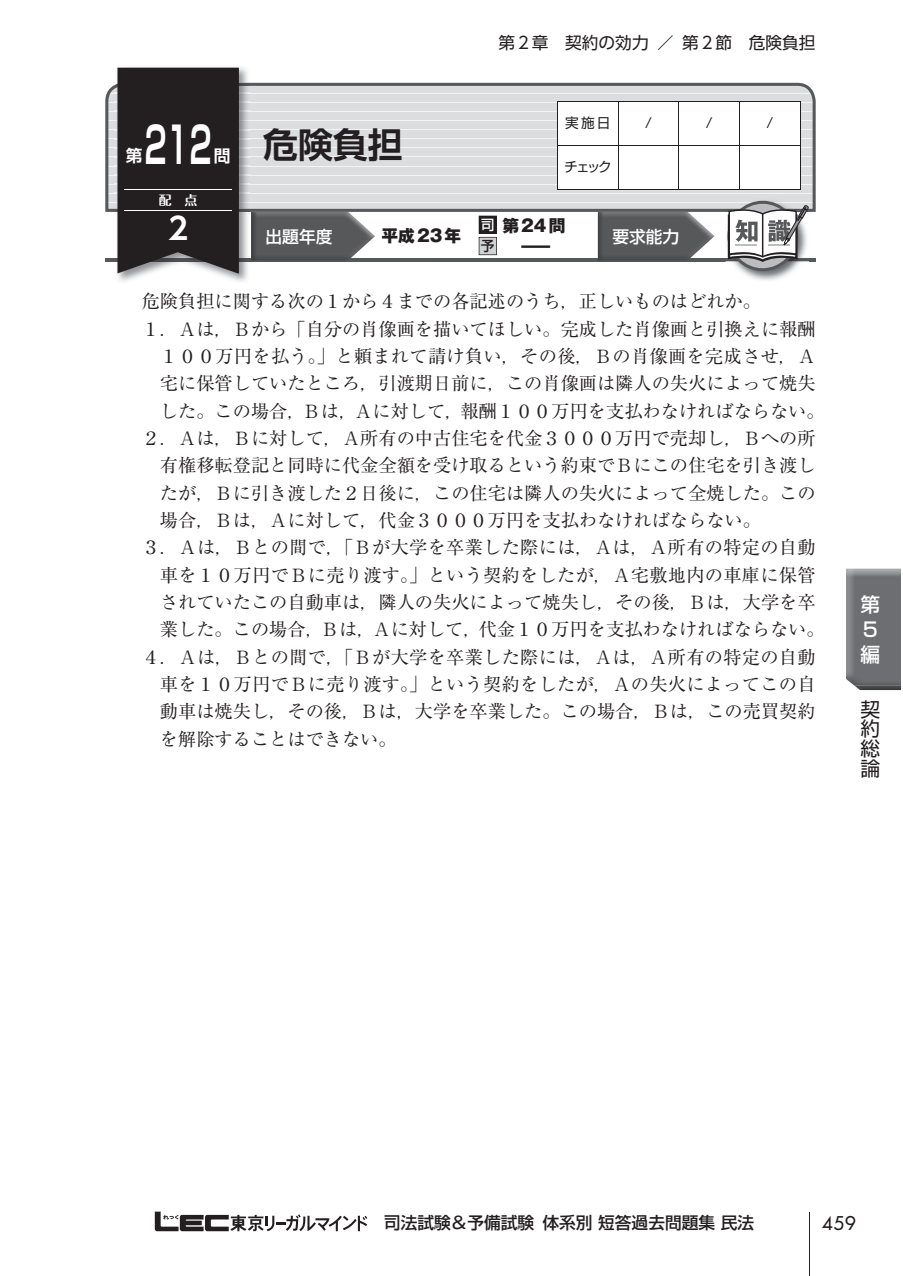
<style>
.page{position:relative;width:903px;height:1276px;background:#fff}
.page>*{position:absolute;margin:0;border:0;box-sizing:border-box;transform-origin:0 0}
.t1{font:50.05px "Bokutoh N Std De Bold 90 msp RKSJ H";color:#fff;scale:.59 1}
.t2{font:34.82px "Shin Go Pro De Bold 90 msp RKSJ H";color:#231f20}
.t3{font:30.28px "UD Shin Go Pro De Bold 90 msp RKSJ H";color:#fff}
.t4{font:19.78px/19.8px "Shin Go Pro Regular 90 msp RKSJ H";color:#231f20;text-align:justify}
.t5{font:19.78px/24.7px "Shin Go Pro Medium 90 msp RKSJ H";color:#fff;text-align:justify}
.t6{font:18.2px "Ryumin Pro Regular 90 msp RKSJ H";color:#231f20}
.t7{font:18.2px "MO Suuji HA H An";color:#231f20}
.t8{font:16.62px "Shin Go Pro Medium 90 msp RKSJ H";color:#231f20}
.t9{font:16.62px "UD Shin Go Pro Regular 90 msp RKSJ H";color:#231f20}
.t10{font:16.62px "Gothic MB101 Pro Heavy 90 msp RKSJ H";letter-spacing:.125em;color:#231f20}
.t11{font:16.62px "Shin Go Pro Medium 90 msp RKSJ H";color:#fff}
.t12{font:16.62px "Shin Go Pro De Bold 90 msp RKSJ H";color:#fff}
.t13{font:13.65px "Shin Go Pro Regular 90 msp RKSJ H";letter-spacing:-.12em;color:#231f20}
.t14{font:13.65px "Shin Go Pro Medium 90 msp RKSJ H";color:#231f20}
.t15{font:12.95px "Maru Fo Pro Bold 90 msp RKSJ H";color:#fff}
.s1{font-family:"Shin Go Pro Medium 90 msp RKSJ H";font-size:13.65px;color:#fff}
.s2{font-family:"Gothic MB101 Pro Heavy 90 msp RKSJ H";font-size:16.62px}
.s3{font-family:"Gothic MB101 Pro De Bold 90 msp RKSJ H";font-size:16.62px}
.s4{font-family:"Gothic MB101 Pro Medium 90 msp RKSJ H"}
</style>
<div class="page">
<hr style="left:810px;top:1212px;width:1px;height:64px;background:#231f20">
<svg style="left:155px;top:1211px;width:212px;height:20px"></svg>
<img style="left:854px;top:685px;width:47px;height:5px">
<img style="left:846px;top:569px;width:55px;height:116px">
<svg style="left:105px;top:83px;width:711px;height:129px;background:#d4d5d7"></svg>
<svg style="left:558px;top:102px;width:242px;height:87px"></svg>
<hr style="left:557px;top:101px;width:61px;height:1px;background:#231f20">
<hr style="left:557px;top:101px;width:1px;height:44px;background:#231f20">
<hr style="left:618px;top:101px;width:61px;height:1px;background:#231f20">
<hr style="left:618px;top:101px;width:1px;height:44px;background:#231f20">
<hr style="left:679px;top:101px;width:61px;height:1px;background:#231f20">
<hr style="left:678px;top:101px;width:1px;height:44px;background:#231f20">
<hr style="left:740px;top:101px;width:61px;height:1px;background:#231f20">
<hr style="left:739px;top:101px;width:1px;height:44px;background:#231f20">
<hr style="left:800px;top:101px;width:1px;height:44px;background:#231f20">
<hr style="left:557px;top:145px;width:61px;height:1px;background:#231f20">
<hr style="left:557px;top:146px;width:1px;height:43px;background:#231f20">
<hr style="left:618px;top:145px;width:61px;height:1px;background:#231f20">
<hr style="left:618px;top:146px;width:1px;height:43px;background:#231f20">
<hr style="left:679px;top:145px;width:61px;height:1px;background:#231f20">
<hr style="left:678px;top:146px;width:1px;height:43px;background:#231f20">
<hr style="left:740px;top:145px;width:61px;height:1px;background:#231f20">
<hr style="left:739px;top:146px;width:1px;height:43px;background:#231f20">
<hr style="left:800px;top:146px;width:1px;height:43px;background:#231f20">
<hr style="left:557px;top:189px;width:244px;height:1px;background:#231f20">
<hr style="left:105px;top:258px;width:711px;height:3px;background:#57585a">
<img style="left:251px;top:212px;width:124px;height:46px">
<img style="left:598px;top:212px;width:117px;height:46px">
<img style="left:115px;top:67px;width:135px;height:215px">
<img style="left:115px;top:83px;width:135px;height:129px">
<div style="left:117px;top:68px;width:122px;height:205px;background:#231f20"></div>
<hr style="left:125px;top:210px;width:107px;height:1px;background:#fff">
<hr style="left:125px;top:189px;width:107px;height:1px;background:#fff">
<img style="left:726px;top:198px;width:83px;height:83px">
<svg style="left:727px;top:201px;width:82px;height:70px"></svg>
<svg style="left:479px;top:216px;width:18px;height:39px"></svg>
<h1 class="t1" style="left:145px;top:126px;width:116px">212</h1>
<p class="t12" style="left:126px;top:149px;width:18px">第</p>
<p class="t12" style="left:214px;top:149px;width:18px">問</p>
<p class="t15" style="left:159px;top:195px;width:40px">配　点</p>
<h3 class="t3" style="left:168px;top:217px;width:22px">2</h3>
<h2 class="t2" style="left:263px;top:132px;width:141px">危険負担</h2>
<p class="t9" style="left:498px;top:36px;width:319px">第２章　契約の効力／第２節　危険負担</p>
<p class="t13" style="left:565px;top:118px;width:47px">実施日</p>
<p class="t13" style="left:645px;top:118px;width:8px">/</p>
<p class="t13" style="left:706px;top:118px;width:8px">/</p>
<p class="t13" style="left:767px;top:118px;width:8px">/</p>
<p class="t13" style="left:564px;top:162px;width:49px">チェック</p>
<p class="t10" style="left:481px;top:219px;width:86px"><span class="s1">司</span> 第24問</p>
<p class="t14" style="left:481px;top:241px;width:73px">予 <span class="s2">　</span><span class="s3">ー</span></p>
<p class="t10" style="left:382px;top:229px;width:81px">平成23年</p>
<p class="t11" style="left:266px;top:230px;width:68px">出題年度</p>
<p class="t11" style="left:612px;top:230px;width:68px">要求能力</p>
<p class="t6" style="left:142px;top:295px;width:621px">危険負担に関する次の１から４までの各記述のうち，正しいものはどれか。</p>
<p class="t6" style="left:142px;top:322px;width:675px">１．Ａは，Ｂから「自分の肖像画を描いてほしい。完成した肖像画と引換えに報酬</p>
<p class="t6" style="left:160px;top:349px;width:657px">１００万円を払う。」と頼まれて請け負い，その後，Ｂの肖像画を完成させ，Ａ</p>
<p class="t6" style="left:160px;top:377px;width:657px">宅に保管していたところ，引渡期日前に，この肖像画は隣人の失火によって焼失</p>
<p class="t6" style="left:160px;top:404px;width:666px">した。この場合，Ｂは，Ａに対して，報酬１００万円を支払わなければならない。</p>
<p class="t6" style="left:142px;top:431px;width:675px">２．Ａは，Ｂに対して，Ａ所有の中古住宅を代金３０００万円で売却し，Ｂへの所</p>
<p class="t6" style="left:160px;top:459px;width:657px">有権移転登記と同時に代金全額を受け取るという約束でＢにこの住宅を引き渡し</p>
<p class="t6" style="left:160px;top:486px;width:657px">たが，Ｂに引き渡した２日後に，この住宅は隣人の失火によって全焼した。この</p>
<p class="t6" style="left:160px;top:513px;width:603px">場合，Ｂは，Ａに対して，代金３０００万円を支払わなければならない。</p>
<p class="t6" style="left:142px;top:540px;width:675px">３．Ａは，Ｂとの間で，「Ｂが大学を卒業した際には，Ａは，Ａ所有の特定の自動</p>
<p class="t6" style="left:160px;top:568px;width:657px">車を１０万円でＢに売り渡す。」という契約をしたが，Ａ宅敷地内の車庫に保管</p>
<p class="t6" style="left:160px;top:595px;width:657px">されていたこの自動車は，隣人の失火によって焼失し，その後，Ｂは，大学を卒</p>
<p class="t6" style="left:160px;top:622px;width:666px">業した。この場合，Ｂは，Ａに対して，代金１０万円を支払わなければならない。</p>
<p class="t6" style="left:142px;top:650px;width:675px">４．Ａは，Ｂとの間で，「Ｂが大学を卒業した際には，Ａは，Ａ所有の特定の自動</p>
<p class="t6" style="left:160px;top:677px;width:657px">車を１０万円でＢに売り渡す。」という契約をしたが，Ａの失火によってこの自</p>
<p class="t6" style="left:160px;top:704px;width:657px">動車は焼失し，その後，Ｂは，大学を卒業した。この場合，Ｂは，この売買契約</p>
<p class="t6" style="left:160px;top:732px;width:238px">を解除することはできない。</p>
<p class="t5" style="left:860px;top:595px;width:21px">第５編</p>
<p class="t4" style="left:860px;top:702px;width:21px">契約総論</p>
<p class="t8" style="left:367px;top:1216px;width:388px">　司法試験<span class="s4">＆</span>予備試験 体系別 短答過去問題集 民法</p>
<p class="t7" style="left:822px;top:1215px;width:36px">459</p>
</div>
